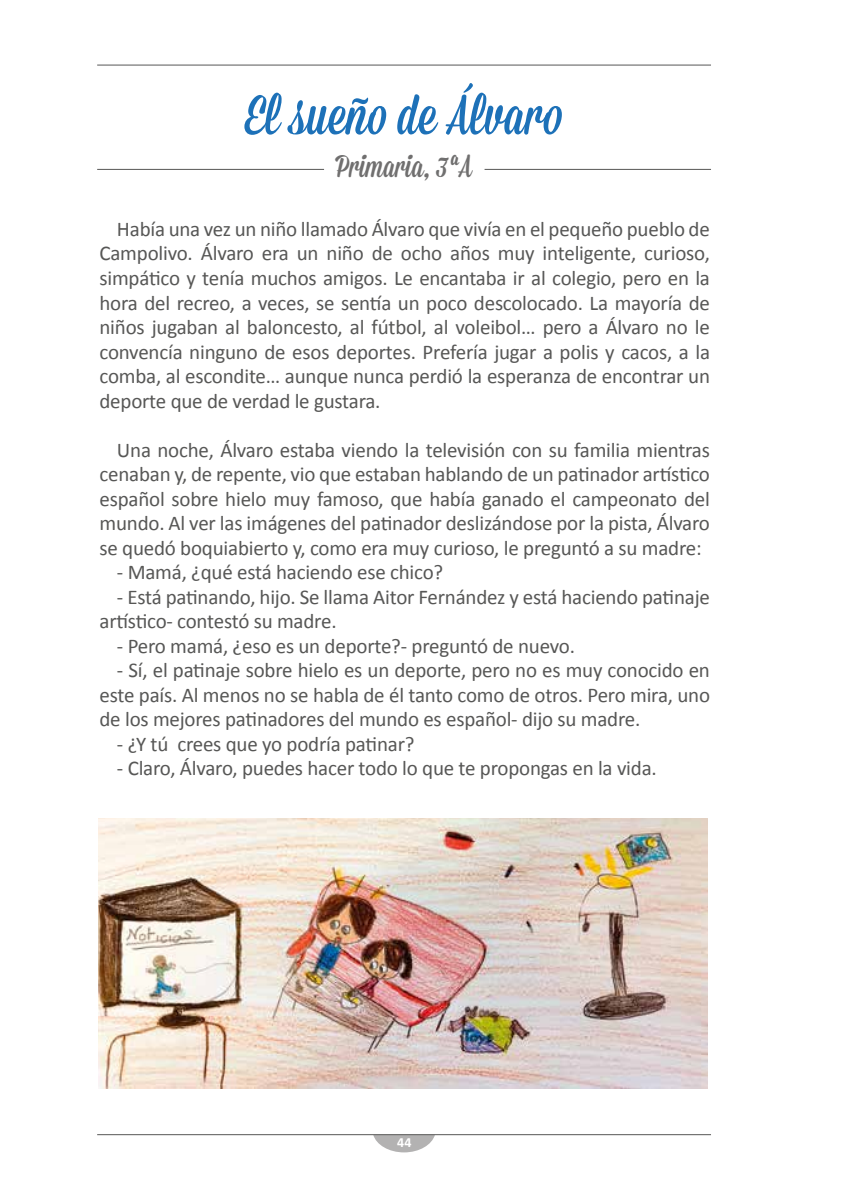
<style>
.page{position:relative;width:844px;height:1191px;background:#fff}
.page>*{position:absolute;margin:0;border:0;box-sizing:border-box;transform-origin:0 0}
.t1{font:55.12px "Mission Script";color:#1d71b8}
.t2{font:31.5px "Mission Script";color:#706f6f}
.t3{font:21px/24.5px "Calibri";letter-spacing:-.01em;color:#575756;text-align:justify}
.t4{font:700 14px "Calibri";color:#fff}
</style>
<div class="page">
<hr style="left:97px;top:65px;width:613px;height:1px;background:#575756">
<hr style="left:97px;top:169px;width:227px;height:1px;background:#575756">
<hr style="left:484px;top:169px;width:226px;height:1px;background:#575756">
<svg style="left:373px;top:1135px;width:62px;height:17px"></svg>
<hr style="left:97px;top:1134px;width:613px;height:1px;background:#575756">
<img style="left:98px;top:818px;width:609px;height:270px">
<h1 class="t1" style="left:245px;top:82px;width:318px">El sueño de Álvaro</h1>
<h2 class="t2" style="left:335px;top:147px;width:138px">Primaria, 3ªA</h2>
<p class="t3" style="left:99px;top:217px;width:612px;text-indent:17px">Había una vez un niño llamado Álvaro que vivía en el pequeño pueblo de Campolivo. Álvaro era un niño de ocho años muy inteligente, curioso, simpático y tenía muchos amigos. Le encantaba ir al colegio, pero en la hora del recreo, a veces, se sentía un poco descolocado. La mayoría de niños jugaban al baloncesto, al fútbol, al voleibol… pero a Álvaro no le convencía ninguno de esos deportes. Prefería jugar a polis y cacos, a la comba, al escondite… aunque nunca perdió la esperanza de encontrar un deporte que de verdad le gustara.</p>
<p class="t3" style="left:99px;top:437px;width:612px;text-indent:17px">Una noche, Álvaro estaba viendo la televisión con su familia mientras cenaban y, de repente, vio que estaban hablando de un patinador artístico español sobre hielo muy famoso, que había ganado el campeonato del mundo. Al ver las imágenes del patinador deslizándose por la pista, Álvaro se quedó boquiabierto y, como era muy curioso, le preguntó a su madre:</p>
<p class="t3" style="left:117px;top:560px;width:328px">- Mamá, ¿qué está haciendo ese chico?</p>
<p class="t3" style="left:99px;top:584px;width:611px;text-indent:17px">- Está patinando, hijo. Se llama Aitor Fernández y está haciendo patinaje artístico- contestó su madre.</p>
<p class="t3" style="left:117px;top:633px;width:459px">- Pero mamá, ¿eso es un deporte?- preguntó de nuevo.</p>
<p class="t3" style="left:99px;top:658px;width:612px;text-indent:17px">- Sí, el patinaje sobre hielo es un deporte, pero no es muy conocido en este país. Al menos no se habla de él tanto como de otros. Pero mira, uno de los mejores patinadores del mundo es español- dijo su madre.</p>
<p class="t3" style="left:117px;top:731px;width:299px">- ¿Y tú crees que yo podría patinar?</p>
<p class="t3" style="left:117px;top:756px;width:541px">- Claro, Álvaro, puedes hacer todo lo que te propongas en la vida.</p>
<p class="t4" style="left:397px;top:1133px;width:16px">44</p>
</div>
